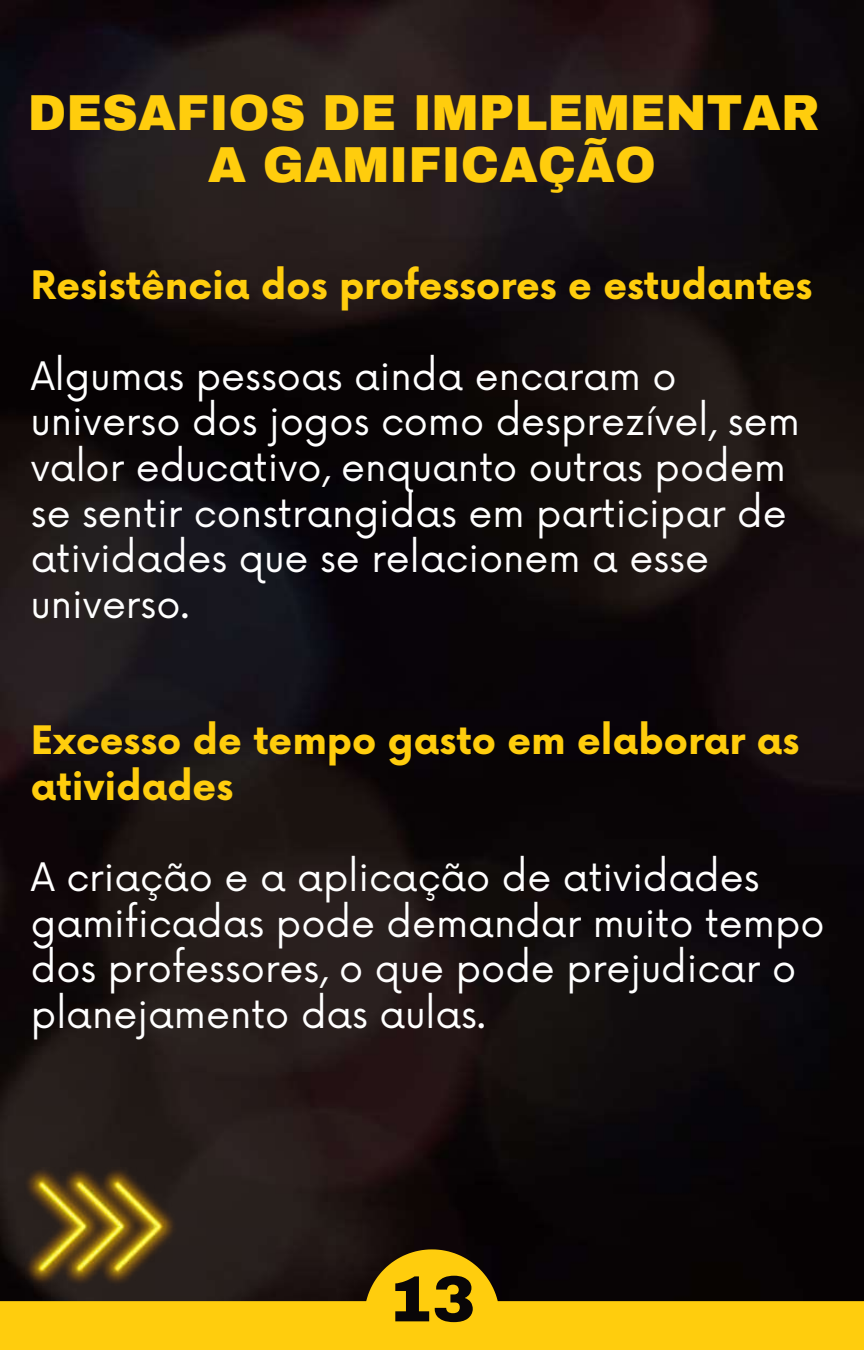
<style>
.page{position:relative;width:864px;height:1350px;background:#fff}
.page>*{position:absolute;margin:0;border:0;box-sizing:border-box;transform-origin:0 0}
.t1{font:900 65.25px "Archivo";color:#090608}
.t2{font:900 49.5px/52.2px "Archivo";color:#ffcd0d;text-align:center}
.t3{font:38.25px/45.4px "Now";color:#fff}
.t4{font:700 38.25px/45.4px "Now";color:#ffcd0d}
</style>
<div class="page">
<img style="left:0;top:0;width:864px;height:1249px">
<svg style="left:0;top:1249px;width:864px;height:101px"></svg>
<img style="left:25px;top:1167px;width:152px;height:118px">
<p class="t2" style="left:28px;top:86px;width:793px">DESAFIOS DE IMPLEMENTAR<br>A GAMIFICAÇÃO</p>
<p class="t4" style="left:31px;top:261px;width:783px">Resistência dos professores e estudantes</p>
<p class="t3" style="left:31px;top:351px;width:770px">Algumas pessoas ainda encaram o universo dos jogos como desprezível, sem valor educativo, enquanto outras podem se sentir constrangidas em participar de atividades que se relacionem a esse universo.</p>
<p class="t4" style="left:31px;top:717px;width:770px">Excesso de tempo gasto em elaborar as atividades</p>
<p class="t3" style="left:31px;top:852px;width:795px">A criação e a aplicação de atividades gamificadas pode demandar muito tempo dos professores, o que pode prejudicar o planejamento das aulas.</p>
<h1 class="t1" style="left:388px;top:1259px;width:89px">13</h1>
</div>
